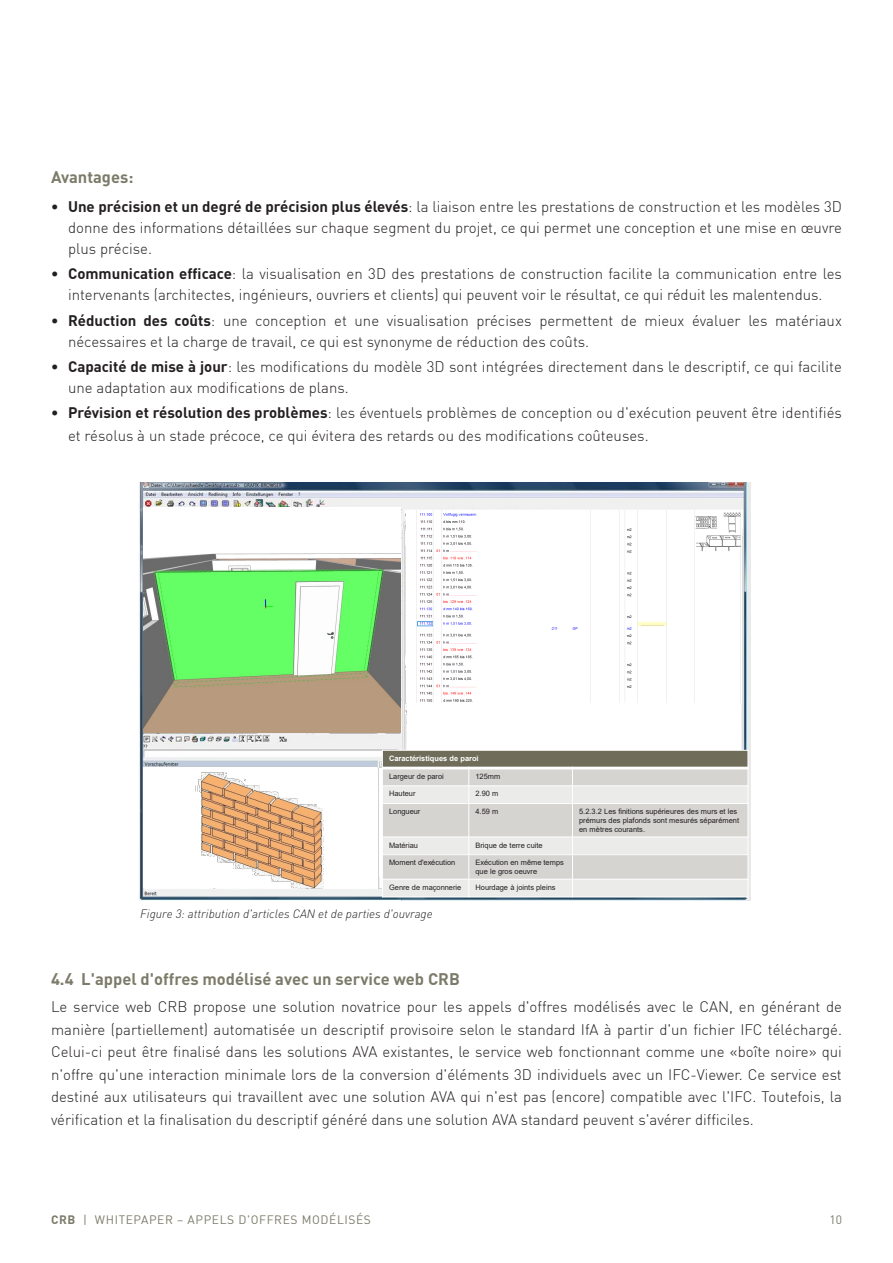
<style>
.page{position:relative;width:893px;height:1263px;background:#fff}
.page>*{position:absolute;margin:0;border:0;box-sizing:border-box;transform-origin:0 0}
.t1{font:700 16.5px "DIN";color:#7c7b6a}
.t2{font:300 15px/22.5px "DIN";color:#231f20}
.t3{font:italic 300 12px "DINOT";color:#231f20}
.t4{font:12px "DIN";letter-spacing:.05em;color:#7c7b6a}
.t5{font:7.5px/8.9px "Arial";letter-spacing:-.005em;color:#231f20}
.t6{font:700 7.5px "Arial";color:#fff}
.s1{font-weight:700}
</style>
<div class="page">
<img style="left:138px;top:482px;width:612px;height:418px">
<div style="left:407px;top:511px;width:334px;height:246px;background:#fff"></div>
<div style="left:143px;top:767px;width:233px;height:120px;background:#fff"></div>
<img style="left:143px;top:507px;width:257px;height:225px">
<div style="left:382px;top:750px;width:366px;height:18px;background:#6f6c59"></div>
<div style="left:382px;top:768px;width:87px;height:18px;background:#d5d4d1"></div>
<div style="left:469px;top:768px;width:103px;height:18px;background:#d5d4d1"></div>
<div style="left:572px;top:768px;width:176px;height:18px;background:#d5d4d1"></div>
<div style="left:382px;top:786px;width:87px;height:17px;background:#ebebea"></div>
<div style="left:469px;top:786px;width:103px;height:17px;background:#ebebea"></div>
<div style="left:572px;top:786px;width:176px;height:17px;background:#ebebea"></div>
<div style="left:382px;top:803px;width:87px;height:34px;background:#d5d4d1"></div>
<div style="left:469px;top:803px;width:103px;height:34px;background:#d5d4d1"></div>
<div style="left:572px;top:803px;width:176px;height:34px;background:#d5d4d1"></div>
<div style="left:382px;top:837px;width:87px;height:18px;background:#ebebea"></div>
<div style="left:469px;top:837px;width:103px;height:18px;background:#ebebea"></div>
<div style="left:572px;top:837px;width:176px;height:18px;background:#ebebea"></div>
<div style="left:382px;top:855px;width:87px;height:24px;background:#d5d4d1"></div>
<div style="left:469px;top:855px;width:103px;height:24px;background:#d5d4d1"></div>
<div style="left:572px;top:855px;width:176px;height:24px;background:#d5d4d1"></div>
<div style="left:382px;top:879px;width:87px;height:18px;background:#ebebea"></div>
<div style="left:469px;top:879px;width:103px;height:18px;background:#ebebea"></div>
<div style="left:572px;top:879px;width:176px;height:18px;background:#ebebea"></div>
<hr style="left:468px;top:767px;width:1px;height:130px;background:#fff">
<hr style="left:572px;top:767px;width:1px;height:130px;background:#fff">
<hr style="left:382px;top:767px;width:366px;height:2px;background:#fff">
<hr style="left:382px;top:785px;width:366px;height:1px;background:#fff">
<hr style="left:382px;top:803px;width:366px;height:1px;background:#fff">
<hr style="left:382px;top:836px;width:366px;height:1px;background:#fff">
<hr style="left:382px;top:854px;width:366px;height:1px;background:#fff">
<hr style="left:382px;top:879px;width:366px;height:1px;background:#fff">
<hr style="left:382px;top:750px;width:1px;height:147px;background:#fff">
<hr style="left:747px;top:750px;width:1px;height:147px;background:#fff">
<hr style="left:382px;top:750px;width:366px;height:1px;background:#fff">
<hr style="left:382px;top:896px;width:366px;height:1px;background:#fff">
<img style="left:190px;top:772px;width:144px;height:117px">
<img style="left:406px;top:511px;width:335px;height:191px">
<p class="t1" style="left:51px;top:166px;width:84px">Avantages:</p>
<p class="t2" style="left:68px;top:196px;width:775px;line-height:21px;text-align:justify;text-indent:-17px"><span class="s1">• Une précision et un degré de précision plus élevés</span>: la liaison entre les prestations de construction et les modèles 3D donne des informations détaillées sur chaque segment du projet, ce qui permet une conception et une mise en œuvre plus précise.</p>
<p class="t2" style="left:51px;top:263px;width:792px;line-height:21px;text-align:center"><span class="s1">• Communication efficace</span>: la visualisation en 3D des prestations de construction facilite la communication entre les intervenants (architectes, ingénieurs, ouvriers et clients) qui peuvent voir le résultat, ce qui réduit les malentendus.</p>
<p class="t2" style="left:68px;top:310px;width:775px;line-height:21px;text-indent:-17px"><span class="s1">• Réduction des coûts</span>: une conception et une visualisation précises permettent de mieux évaluer les matériaux nécessaires et la charge de travail, ce qui est synonyme de réduction des coûts.</p>
<p class="t2" style="left:68px;top:356px;width:775px;line-height:21px;text-indent:-17px"><span class="s1">• Capacité de mise à jour</span>: les modifications du modèle 3D sont intégrées directement dans le descriptif, ce qui facilite une adaptation aux modifications de plans.</p>
<p class="t2" style="left:68px;top:401px;width:775px;text-indent:-17px"><span class="s1">• Prévision et résolution des problèmes</span>: les éventuels problèmes de conception ou d'exécution peuvent être identifiés et résolus à un stade précoce, ce qui évitera des retards ou des modifications coûteuses.</p>
<p class="t6" style="left:389px;top:753px;width:91px">Caractéristiques de paroi</p>
<p class="t5" style="left:389px;top:771px;width:56px">Largeur de paroi</p>
<p class="t5" style="left:475px;top:771px;width:26px">125mm</p>
<p class="t5" style="left:389px;top:789px;width:28px">Hauteur</p>
<p class="t5" style="left:475px;top:789px;width:24px">2.90 m</p>
<p class="t5" style="left:389px;top:807px;width:33px">Longueur</p>
<p class="t5" style="left:475px;top:807px;width:24px">4.59 m</p>
<p class="t5" style="left:579px;top:807px;width:161px">5.2.3.2 Les finitions supérieures des murs et les prémurs des plafonds sont mesurés séparément en mètres courants.</p>
<p class="t5" style="left:389px;top:840px;width:30px">Matériau</p>
<p class="t5" style="left:475px;top:840px;width:69px">Brique de terre cuite</p>
<p class="t5" style="left:389px;top:858px;width:68px">Moment d'exécution</p>
<p class="t5" style="left:475px;top:858px;width:90px">Exécution en même temps que le gros oeuvre</p>
<p class="t5" style="left:389px;top:883px;width:74px">Genre de maçonnerie</p>
<p class="t5" style="left:475px;top:883px;width:82px">Hourdage à joints pleins</p>
<p class="t3" style="left:140px;top:905px;width:294px">Figure 3: attribution d'articles CAN et de parties d'ouvrage</p>
<p class="t1" style="left:51px;top:968px;width:410px">4.4 L'appel d'offres modélisé avec un service web CRB</p>
<p class="t2" style="left:51px;top:995px;width:792px;text-align:justify">Le service web CRB propose une solution novatrice pour les appels d'offres modélisés avec le CAN, en générant de manière (partiellement) automatisée un descriptif provisoire selon le standard IfA à partir d'un fichier IFC téléchargé.<br>Celui-ci peut être finalisé dans les solutions AVA existantes, le service web fonctionnant comme une «boîte noire» qui n'offre qu'une interaction minimale lors de la conversion d'éléments 3D individuels avec un IFC-Viewer. Ce service est destiné aux utilisateurs qui travaillent avec une solution AVA qui n'est pas (encore) compatible avec l'IFC. Toutefois, la vérification et la finalisation du descriptif généré dans une solution AVA standard peuvent s'avérer difficiles.</p>
<p class="t4" style="left:51px;top:1212px;width:321px"><span class="s1">CRB</span> | WHITEPAPER – APPELS D'OFFRES MODÉLISÉS</p>
<p class="t4" style="left:829px;top:1212px;width:14px">10</p>
</div>
